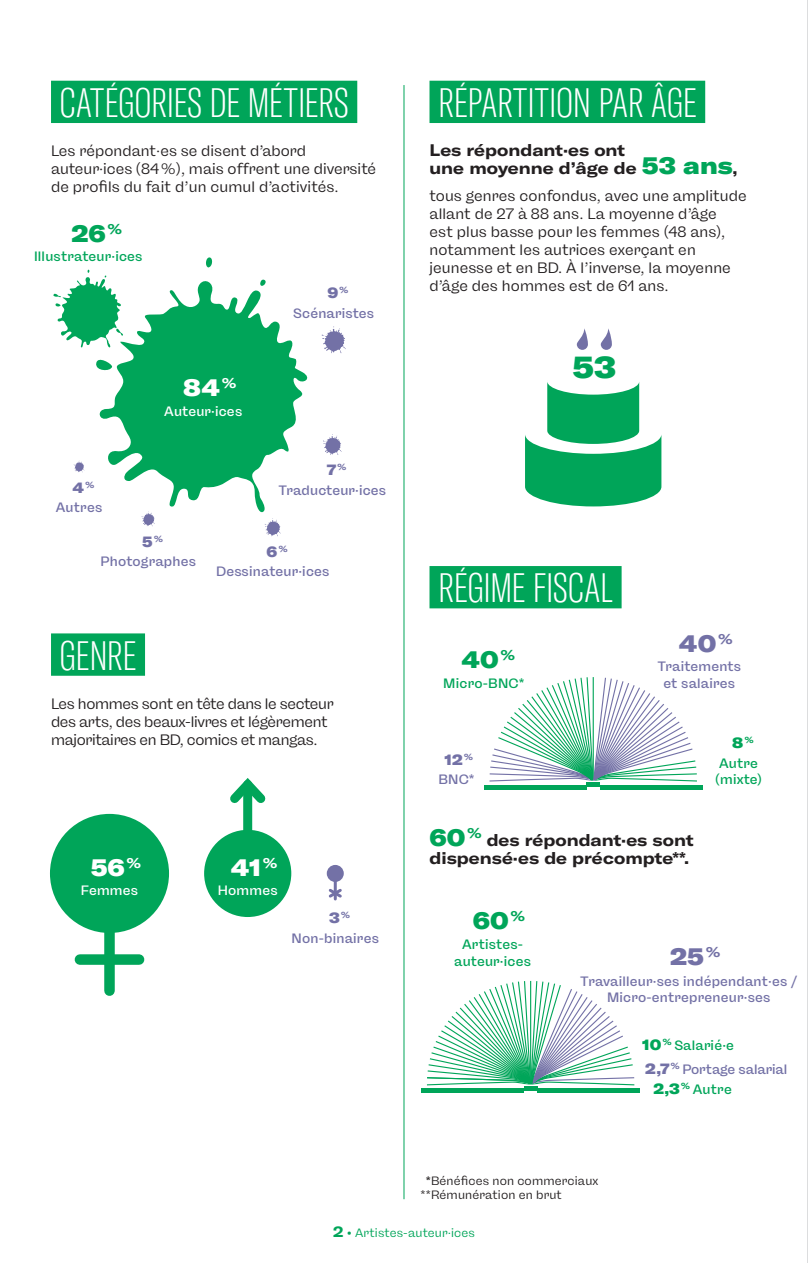
<style>
.page{position:relative;width:808px;height:1263px;background:#fff}
.page>*{position:absolute;margin:0;border:0;box-sizing:border-box;transform-origin:0 0}
.t1{font:100 extra-condensed 40.5px "GT America";letter-spacing:-.005em;color:#fff}
.t2{font:30.75px "GT America Trial Ext Bl";color:#00a559}
.t3{font:24px "GT America Trial Ext Bl";color:#00a559}
.t4{font:24px "GT America Trial Ext Bl";color:#fff}
.t5{font:24px "GT America Trial Ext Bl";color:#7371a6}
.t6{font:700 expanded 16.5px/18px "GT America";color:#231f20;text-align:right}
.t7{font:15px/18px "Freigeist";letter-spacing:.005em;color:#231f20}
.t8{font:15px/18px "Freigeist";letter-spacing:-.02em;color:#231f20}
.t9{font:15px "GT America Trial Ext Bl";color:#7371a6}
.t10{font:15px "GT America Trial Ext Bl";color:#00a559}
.t11{font:500 13.5px/16.2px "Freigeist";letter-spacing:.015em;color:#7371a6;text-align:center}
.t12{font:500 13.5px/16.2px "Freigeist";letter-spacing:.015em;color:#00a559;text-align:center}
.t13{font:500 13.5px/23.9px "Freigeist";letter-spacing:-.005em;color:#7371a6}
.t14{font:500 13.5px "Freigeist";letter-spacing:.015em;color:#fff}
.t15{font:12px/14.4px "Freigeist";letter-spacing:.015em;color:#231f20}
.t16{font:12px "Freigeist";letter-spacing:.015em;color:#00a559}
.t17{font:700 expanded 8.7px "GT America";color:#7371a6}
.s1{font-family:"GT America Trial Ext Bl";font-weight:400;font-stretch:normal;font-size:24px;color:#00a559}
.s2{font-weight:500}
.s3{font-family:"GT America Trial Ext Bl";font-weight:400;font-size:15px;color:#00a559}
.s4{color:#00a559}
.s5{font-family:"GT America Trial Ext Bl";font-weight:400;font-size:15px}
.s6{font-family:"GT America";font-weight:700;font-stretch:expanded;font-size:15px}
</style>
<div class="page">
<div style="left:51px;top:81px;width:306px;height:42px;background:#00a559"></div>
<div style="left:429px;top:566px;width:193px;height:42px;background:#00a559"></div>
<div style="left:51px;top:633px;width:94px;height:43px;background:#00a559"></div>
<div style="left:429px;top:81px;width:276px;height:42px;background:#00a559"></div>
<svg style="left:99px;top:281px;width:209px;height:232px;fill:#00a559"></svg>
<svg style="left:96px;top:355px;width:16px;height:17px"></svg>
<svg style="left:206px;top:257px;width:7px;height:10px"></svg>
<svg style="left:259px;top:279px;width:9px;height:8px"></svg>
<svg style="left:322px;top:326px;width:24px;height:27px"></svg>
<svg style="left:265px;top:518px;width:16px;height:18px"></svg>
<svg style="left:323px;top:434px;width:19px;height:21px"></svg>
<svg style="left:142px;top:511px;width:13px;height:15px"></svg>
<svg style="left:53px;top:270px;width:71px;height:78px"></svg>
<svg style="left:74px;top:460px;width:10px;height:12px"></svg>
<svg style="left:525px;top:382px;width:136px;height:124px"></svg>
<svg style="left:577px;top:328px;width:11px;height:22px"></svg>
<svg style="left:601px;top:328px;width:11px;height:22px"></svg>
<div style="left:50px;top:814px;width:119px;height:119px;background:#00a559;border-radius:50%"></div>
<div style="left:327px;top:865px;width:17px;height:17px;background:#7371a6;border-radius:50%"></div>
<div style="left:204px;top:830px;width:87px;height:87px;background:#00a559;border-radius:50%"></div>
<div style="left:104px;top:883px;width:11px;height:108px;background:#00a559"></div>
<hr style="left:334px;top:879px;width:3px;height:20px;background:#7371a6">
<svg style="left:328px;top:886px;width:14px;height:14px"></svg>
<div style="left:243px;top:784px;width:9px;height:102px;background:#00a559"></div>
<svg style="left:230px;top:778px;width:36px;height:33px"></svg>
<div style="left:80px;top:954px;width:59px;height:11px;background:#00a559"></div>
<svg style="left:422px;top:980px;width:217px;height:113px"></svg>
<svg style="left:484px;top:677px;width:218px;height:112px"></svg>
<hr style="left:404px;top:85px;width:1px;height:1114px;background:#00a559">
<hr style="left:807px;top:0;width:1px;height:1263px;background:#939598">
<h1 class="t1" style="left:60px;top:80px;width:291px">CATÉGORIES DE MÉTIERS</h1>
<p class="t7" style="left:51px;top:142px;width:327px">Les répondant·es se disent d’abord auteur·ices (84 %), mais offrent une diversité de profils du fait d’un cumul d’activités.</p>
<h3 class="t3" style="left:72px;top:223px;width:52px">26<sup>%</sup></h3>
<p class="t12" style="left:34px;top:249px;width:110px">Illustrateur·ices</p>
<p class="t9" style="left:72px;top:481px;width:23px">4<sup>%</sup></p>
<p class="t11" style="left:56px;top:500px;width:48px">Autres</p>
<h3 class="t4" style="left:183px;top:378px;width:54px">84<sup>%</sup></h3>
<p class="t14" style="left:164px;top:405px;width:80px">Auteur·ices</p>
<p class="t9" style="left:327px;top:287px;width:22px">9<sup>%</sup></p>
<p class="t11" style="left:293px;top:305px;width:82px">Scénaristes</p>
<p class="t9" style="left:327px;top:464px;width:21px">7<sup>%</sup></p>
<p class="t11" style="left:278px;top:482px;width:109px">Traducteur·ices</p>
<p class="t17" style="left:154px;top:533px;width:10px">%</p>
<p class="t9" style="left:142px;top:535px;width:12px">5</p>
<p class="t11" style="left:101px;top:554px;width:97px">Photographes</p>
<p class="t9" style="left:267px;top:545px;width:22px">6<sup>%</sup></p>
<p class="t11" style="left:216px;top:564px;width:115px">Dessinateur·ices</p>
<h1 class="t1" style="left:60px;top:633px;width:78px">GENRE</h1>
<p class="t8" style="left:51px;top:695px;width:284px">Les hommes sont en tête dans le secteur des arts, des beaux-livres et légèrement majoritaires en BD, comics et mangas.</p>
<h3 class="t4" style="left:91px;top:857px;width:52px">56<sup>%</sup></h3>
<p class="t14" style="left:81px;top:884px;width:59px">Femmes</p>
<h3 class="t4" style="left:231px;top:857px;width:48px">41<sup>%</sup></h3>
<p class="t14" style="left:218px;top:884px;width:61px">Hommes</p>
<p class="t9" style="left:329px;top:912px;width:22px">3<sup>%</sup></p>
<p class="t11" style="left:292px;top:930px;width:89px">Non-binaires</p>
<h1 class="t1" style="left:438px;top:80px;width:260px">RÉPARTITION PAR ÂGE</h1>
<p class="t6" style="left:429px;top:141px;width:310px;text-align:left">Les répondant·es ont<br>une moyenne d’âge de <span class="s1">53 ans</span>,</p>
<p class="t7" style="left:429px;top:187px;width:319px">tous genres confondus, avec une amplitude allant de 27 à 88 ans. La moyenne d’âge<br>est plus basse pour les femmes (48 ans), notamment les autrices exerçant en jeunesse et en BD. À l’inverse, la moyenne d’âge des hommes est de 61 ans.</p>
<h2 class="t2" style="left:572px;top:355px;width:45px">53</h2>
<h1 class="t1" style="left:438px;top:565px;width:177px">RÉGIME FISCAL</h1>
<h3 class="t3" style="left:461px;top:650px;width:55px">40<sup>%</sup></h3>
<p class="t12" style="left:443px;top:675px;width:83px">Micro-BNC*</p>
<p class="t9" style="left:444px;top:753px;width:30px">12<sup>%</sup></p>
<p class="t11" style="left:438px;top:772px;width:38px">BNC*</p>
<h3 class="t5" style="left:679px;top:633px;width:55px">40<sup>%</sup></h3>
<p class="t11" style="left:657px;top:659px;width:85px">Traitements et salaires</p>
<p class="t10" style="left:732px;top:737px;width:23px">8<sup>%</sup></p>
<p class="t12" style="left:715px;top:756px;width:48px;text-align:left">Autre (mixte)</p>
<h3 class="t3" style="left:429px;top:827px;width:54px">60<sup>%</sup></h3>
<p class="t6" style="left:429px;top:830px;width:266px">des répondant·es sont dispensé·es de précompte**.</p>
<h3 class="t3" style="left:473px;top:910px;width:54px">60<sup>%</sup></h3>
<p class="t12" style="left:454px;top:937px;width:78px">Artistes&shy;auteur·ices</p>
<h3 class="t5" style="left:670px;top:947px;width:52px">25<sup>%</sup></h3>
<p class="t11" style="left:580px;top:973px;width:218px">Travailleur·ses indépendant·es /<br>Micro-entrepreneur·ses</p>
<p class="t15" style="left:420px;top:1174px;width:179px;text-indent:5px"><span class="s2">*</span>Bénéfices non commerciaux **Rémunération en brut</p>
<p class="t13" style="left:642px;top:1034px;width:146px"><span class="s3">10</span><sup>%</sup> <span class="s4">Salarié·e<br></span><span class="s5">2,7</span><sup>%</sup> Portage salarial</p>
<p class="t12" style="left:653px;top:1082px;width:80px"><span class="s5">2,3</span><sup>%</sup> Autre</p>
<p class="t16" style="left:333px;top:1228px;width:143px"><span class="s6">2</span> • Artistes-auteur·ices</p>
</div>
